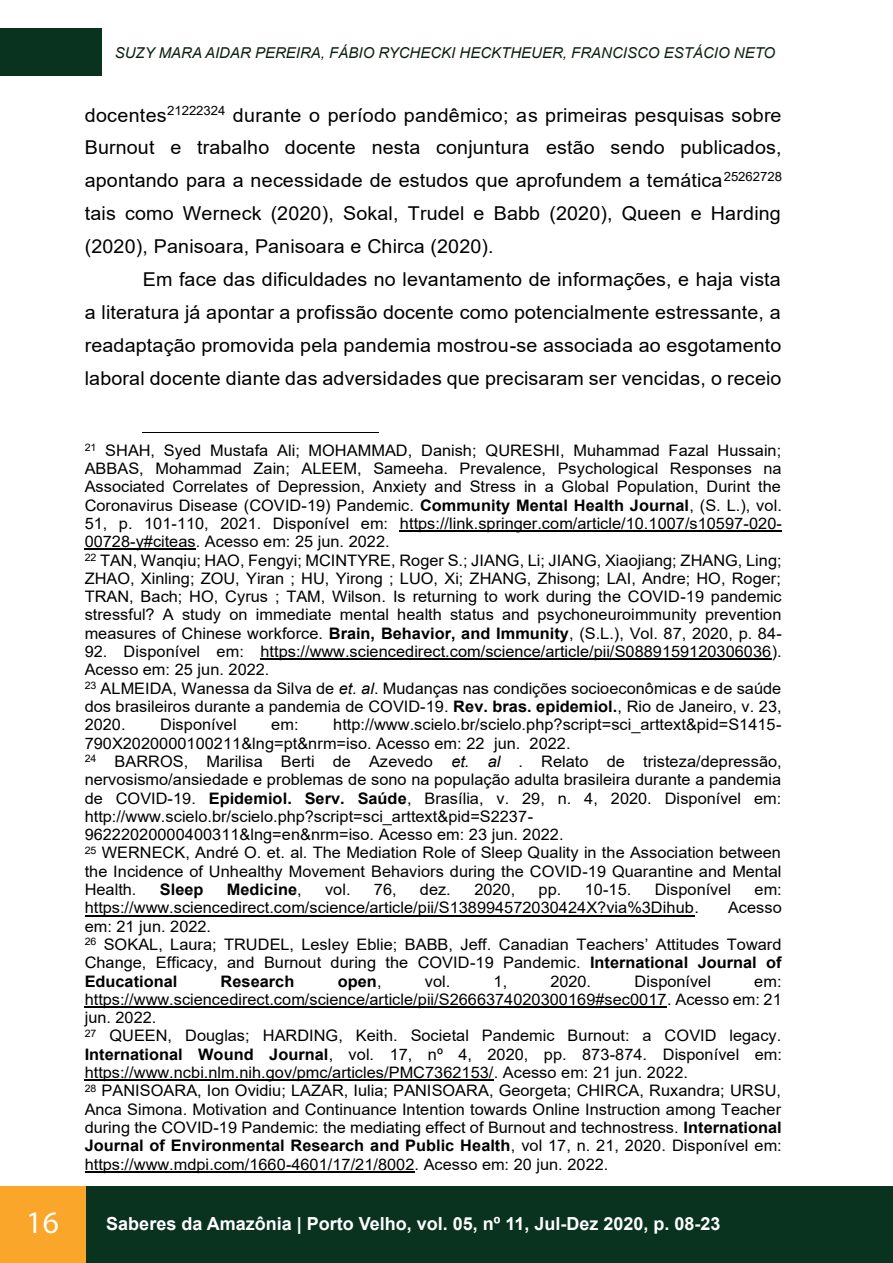
<style>
.page{position:relative;width:893px;height:1263px;background:#fff}
.page>*{position:absolute;margin:0;border:0;box-sizing:border-box;transform-origin:0 0}
.t1{font:31.5px "Myriad Pro";color:#fff}
.t2{font:19.05px "Arial";letter-spacing:.01em;color:#000}
.t3{font:700 18px "Arial";color:#fff}
.t4{font:15.9px/18.3px "Arial";color:#000}
.t5{font:700 15.9px "Arial";color:#000}
.t6{font:italic 15px "Arial";color:#0a2011}
.s1{font-weight:700}
.s2{font-style:italic}
.s3{font-weight:400}
</style>
<div class="page">
<div style="left:0;top:28px;width:101px;height:48px;background:#09321f"></div>
<div style="left:0;top:1186px;width:893px;height:77px;background:#09321f"></div>
<div style="left:0;top:1186px;width:85px;height:77px;background:#f9a62a"></div>
<hr style="left:143px;top:432px;width:236px;height:1px;background:#000">
<hr style="left:400px;top:530px;width:382px;height:2px;background:#000">
<hr style="left:85px;top:549px;width:111px;height:1px;background:#000">
<hr style="left:260px;top:659px;width:512px;height:1px;background:#000">
<hr style="left:85px;top:915px;width:609px;height:1px;background:#000">
<hr style="left:85px;top:1006px;width:582px;height:2px;background:#000">
<hr style="left:85px;top:1080px;width:409px;height:1px;background:#000">
<hr style="left:85px;top:1171px;width:329px;height:1px;background:#000">
<p class="t6" style="left:115px;top:43px;width:662px">SUZY MARA AIDAR PEREIRA, FÁBIO RYCHECKI HECKTHEUER, FRANCISCO ESTÁCIO NETO</p>
<p class="t2" style="left:85px;top:102px;width:698px">docentes<sup>21222324</sup> durante o período pandêmico; as primeiras pesquisas sobre</p>
<p class="t2" style="left:85px;top:135px;width:698px">Burnout e trabalho docente nesta conjuntura estão sendo publicados,</p>
<p class="t2" style="left:85px;top:168px;width:699px">apontando para a necessidade de estudos que aprofundem a temática<sup>25262728</sup></p>
<p class="t2" style="left:85px;top:200px;width:698px">tais como Werneck (2020), Sokal, Trudel e Babb (2020), Queen e Harding</p>
<p class="t2" style="left:85px;top:234px;width:411px">(2020), Panisoara, Panisoara e Chirca (2020).</p>
<p class="t2" style="left:143px;top:266px;width:640px">Em face das dificuldades no levantamento de informações, e haja vista</p>
<p class="t2" style="left:85px;top:299px;width:697px">a literatura já apontar a profissão docente como potencialmente estressante, a</p>
<p class="t2" style="left:85px;top:332px;width:698px">readaptação promovida pela pandemia mostrou-se associada ao esgotamento</p>
<p class="t2" style="left:85px;top:365px;width:698px">laboral docente diante das adversidades que precisaram ser vencidas, o receio</p>
<p class="t4" style="left:85px;top:441px;width:699px"><sup>21</sup> SHAH, Syed Mustafa Ali; MOHAMMAD, Danish; QURESHI, Muhammad Fazal Hussain; ABBAS, Mohammad Zain; ALEEM, Sameeha. Prevalence, Psychological Responses na Associated Correlates of Depression, Anxiety and Stress in a Global Population, Durint the Coronavirus Disease (COVID-19) Pandemic. <span class="s1">Community Mental Health Journal</span>, (S. L.), vol.<br>51, p. 101-110, 2021. Disponível em: https://link.springer.com/article/10.1007/s10597-020- 00728-y#citeas. Acesso em: 25 jun. 2022.<br><sup>22</sup> TAN, Wanqiu; HAO, Fengyi; MCINTYRE, Roger S.; JIANG, Li; JIANG, Xiaojiang; ZHANG, Ling; ZHAO, Xinling; ZOU, Yiran ; HU, Yirong ; LUO, Xi; ZHANG, Zhisong; LAI, Andre; HO, Roger; TRAN, Bach; HO, Cyrus ; TAM, Wilson. Is returning to work during the COVID-19 pandemic stressful? A study on immediate mental health status and psychoneuroimmunity prevention measures of Chinese workforce. <span class="s1">Brain, Behavior, and Immunity</span>, (S.L.), Vol. 87, 2020, p. 84-</p>
<p class="t4" style="left:85px;top:642px;width:698px">92. Disponível em: https://www.sciencedirect.com/science/article/pii/S0889159120306036).<br>Acesso em: 25 jun. 2022.<br><sup>23</sup> ALMEIDA, Wanessa da Silva de <span class="s2">et. al</span>. Mudanças nas condições socioeconômicas e de saúde dos brasileiros durante a pandemia de COVID-19. <span class="s1">Rev. bras. epidemiol.</span>, Rio de Janeiro, v. 23, 2020.</p>
<p class="t4" style="left:85px;top:715px;width:698px;text-indent:249px">http://www.scielo.br/scielo.php?script=sci_arttext&amp;pid=S1415- 790X2020000100211&amp;lng=pt&amp;nrm=iso. Acesso em: 22 jun. 2022.<br><sup>24</sup> BARROS, Marilisa Berti de Azevedo <span class="s2">et. al</span> . Relato de tristeza/depressão, nervosismo/ansiedade e problemas de sono na população adulta brasileira durante a pandemia de COVID-19. <span class="s1">Epidemiol. Serv. Saúde</span>, Brasília, v. 29, n. 4, 2020. Disponível em: http://www.scielo.br/scielo.php?script=sci_arttext&amp;pid=S2237- 96222020000400311&amp;lng=en&amp;nrm=iso. Acesso em: 23 jun. 2022.<br><sup>25</sup> WERNECK, André O. et. al. The Mediation Role of Sleep Quality in the Association between the Incidence of Unhealthy Movement Behaviors during the COVID-19 Quarantine and Mental Health.</p>
<p class="t4" style="left:160px;top:715px;width:78px">Disponível</p>
<p class="t4" style="left:271px;top:715px;width:29px">em:</p>
<p class="t5" style="left:160px;top:878px;width:45px">Sleep</p>
<p class="t5" style="left:227px;top:878px;width:76px">Medicine<span class="s3">,</span></p>
<p class="t4" style="left:325px;top:880px;width:27px">vol.</p>
<p class="t4" style="left:374px;top:880px;width:24px">76,</p>
<p class="t4" style="left:420px;top:880px;width:32px">dez.</p>
<p class="t4" style="left:474px;top:880px;width:42px">2020,</p>
<p class="t4" style="left:538px;top:880px;width:94px">pp. 10-15.</p>
<p class="t4" style="left:655px;top:880px;width:78px">Disponível</p>
<p class="t4" style="left:754px;top:880px;width:29px">em:</p>
<p class="t4" style="left:85px;top:898px;width:616px">https://www.sciencedirect.com/science/article/pii/S138994572030424X?via%3Dihub.</p>
<p class="t4" style="left:728px;top:898px;width:55px">Acesso</p>
<p class="t4" style="left:85px;top:917px;width:698px">em: 21 jun. 2022.<br><sup>26</sup> SOKAL, Laura; TRUDEL, Lesley Eblie; BABB, Jeff. Canadian Teachers’ Attitudes Toward Change, Efficacy, and Burnout during the COVID-19 Pandemic. <span class="s1">International Journal of Educational</span></p>
<p class="t5" style="left:221px;top:970px;width:75px">Research</p>
<p class="t5" style="left:338px;top:970px;width:45px">open<span class="s3">,</span></p>
<p class="t4" style="left:425px;top:972px;width:27px">vol.</p>
<p class="t4" style="left:494px;top:972px;width:15px">1,</p>
<p class="t4" style="left:550px;top:972px;width:42px">2020.</p>
<p class="t4" style="left:634px;top:972px;width:78px">Disponível</p>
<p class="t4" style="left:85px;top:972px;width:699px;text-indent:669px">em: https://www.sciencedirect.com/science/article/pii/S2666374020300169#sec0017. Acesso em: 21 jun. 2022.<br><sup>27</sup> QUEEN, Douglas; HARDING, Keith. Societal Pandemic Burnout: a COVID legacy.<br><span class="s1">International Wound Journal</span>, vol. 17, nº 4, 2020, pp. 873-874. Disponível em: https://www.ncbi.nlm.nih.gov/pmc/articles/PMC7362153/. Acesso em: 21 jun. 2022.<br><sup>28</sup> PANISOARA, Ion Ovidiu; LAZAR, Iulia; PANISOARA, Georgeta; CHIRCA, Ruxandra; URSU, Anca Simona. Motivation and Continuance Intention towards Online Instruction among Teacher during the COVID-19 Pandemic: the mediating effect of Burnout and technostress. <span class="s1">International Journal of Environmental Research and Public Health</span>, vol 17, n. 21, 2020. Disponível em: https://www.mdpi.com/1660-4601/17/21/8002. Acesso em: 20 jun. 2022.</p>
<h1 class="t1" style="left:26px;top:1202px;width:34px">16</h1>
<p class="t3" style="left:106px;top:1211px;width:616px">Saberes da Amazônia | Porto Velho, vol. 05, nº 11, Jul-Dez 2020, p. 08-23</p>
</div>
